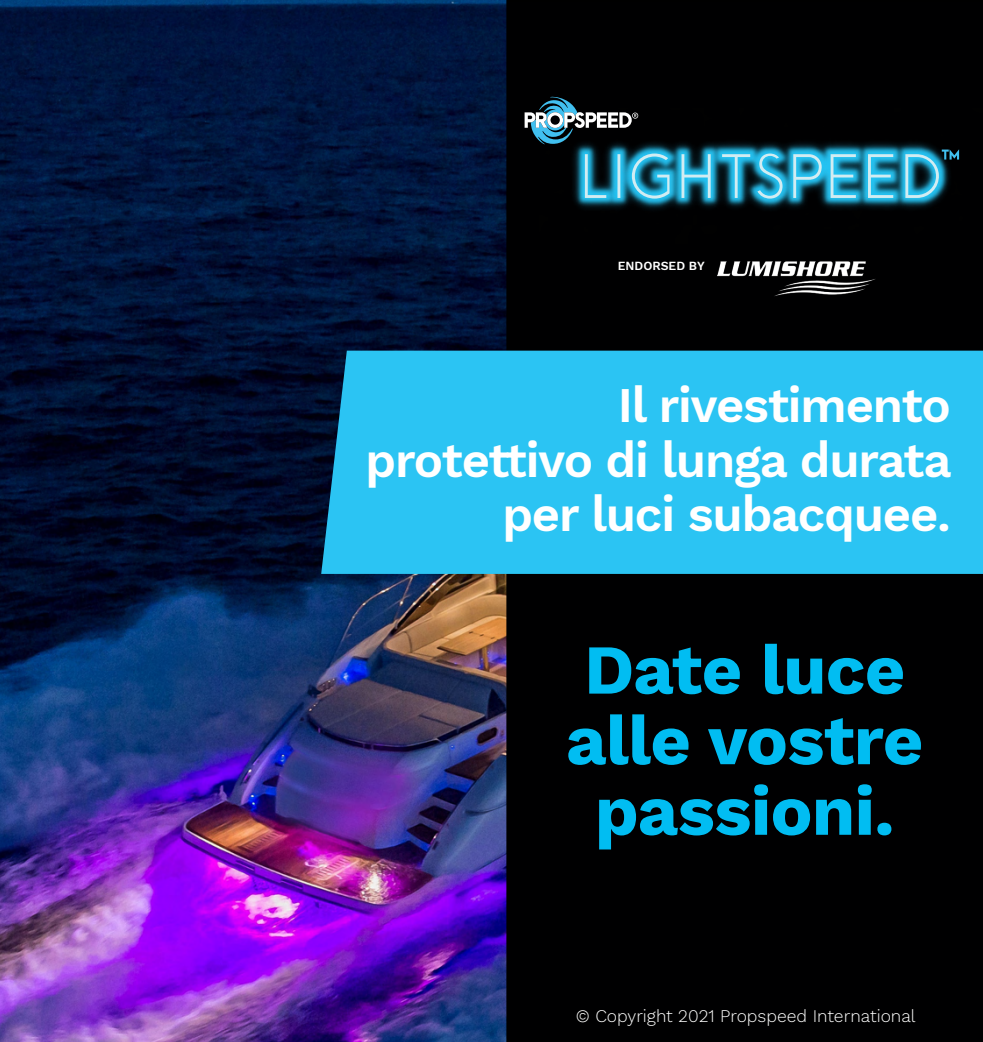
<style>
.page{position:relative;width:983px;height:1042px;background:#fff}
.page>*{position:absolute;margin:0;border:0;box-sizing:border-box;transform-origin:0 0}
.t1{font:700 70px "Work Sans";letter-spacing:-.01em;color:#01bdf2}
.t2{font:600 49px/54.2px "Work Sans";letter-spacing:-.025em;color:#fff;text-align:right}
.t3{font:300 17.5px "Work Sans";color:#fff}
.t4{font:600 12.25px "Work Sans";color:#fff}
</style>
<div class="page">
<img style="left:0;top:0;width:506px;height:1042px">
<div style="left:506px;top:0;width:476px;height:1042px;background:#000001"></div>
<div style="left:321px;top:351px;width:661px;height:223px;background:#2bc4f3"></div>
<img style="left:539px;top:108px;width:443px;height:136px">
<svg style="left:584px;top:154px;width:22px;height:44px"></svg>
<hr style="left:617px;top:154px;width:3px;height:44px;background:#d1ecf2">
<svg style="left:631px;top:154px;width:38px;height:45px;background:#3e9dba"></svg>
<svg style="left:681px;top:154px;width:29px;height:44px"></svg>
<svg style="left:722px;top:154px;width:28px;height:44px"></svg>
<svg style="left:757px;top:154px;width:25px;height:45px"></svg>
<svg style="left:793px;top:154px;width:28px;height:44px"></svg>
<svg style="left:830px;top:154px;width:25px;height:44px"></svg>
<svg style="left:867px;top:154px;width:26px;height:44px"></svg>
<svg style="left:905px;top:149px;width:53px;height:49px;background:#2d7287"></svg>
<svg style="left:524px;top:96px;width:114px;height:48px;background:#374951"></svg>
<img style="left:711px;top:249px;width:178px;height:59px">
<p class="t4" style="left:617px;top:257px;width:88px">ENDORSED BY</p>
<p class="t2" style="left:617px;top:377px;width:334px">Il rivestimento</p>
<p class="t2" style="left:365px;top:431px;width:587px">protettivo di lunga durata per luci subacquee.</p>
<p class="t1" style="left:584px;top:616px;width:322px">Date luce</p>
<p class="t1" style="left:566px;top:687px;width:358px">alle vostre</p>
<p class="t1" style="left:594px;top:758px;width:301px">passioni.</p>
<p class="t3" style="left:575px;top:1003px;width:341px">© Copyright 2021 Propspeed International</p>
</div>
